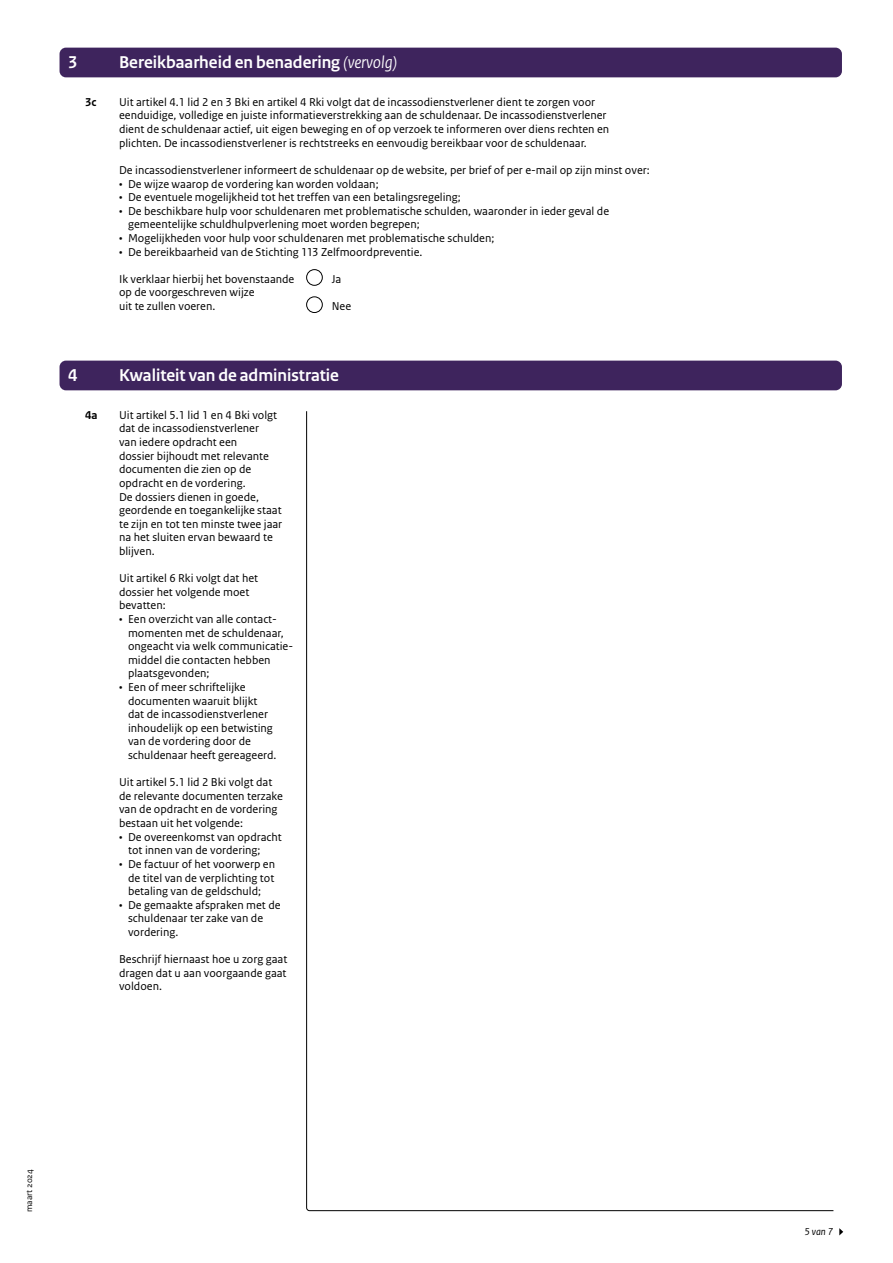
<style>
.page{position:relative;width:893px;height:1263px;background:#fff}
.page>*{position:absolute;margin:0;border:0;box-sizing:border-box;transform-origin:0 0}
.Kop_wit{font:700 18px "Rijksoverheid Sans Heading";color:#fff}
.Tekst_invulkaders_vragen_met_cijfer_of_l{font:12px/13.6px "Rijksoverheid Sans Text";color:#000}
.Tekst_invulkaders_witregel{font:12px/13.6px "Rijksoverheid Sans Text";color:#000}
.Tekst_invulkaders{font:12px "Rijksoverheid Sans Text";color:#000}
.Tekst_invulkaders_vragen_met_cijfer_of_l-2{font:700 12px "Rijksoverheid Sans Text";color:#000}
.t1{font:italic 10.5px "Rijksoverheid Sans Text";color:#000}
.t2{font:9px "Rijksoverheid Sans Text";color:#000}
.s1{font-weight:400;font-style:italic}
</style>
<div class="page">
<svg style="left:839px;top:1228px;width:4px;height:7px"></svg>
<div style="left:60px;top:48px;width:782px;height:29px;background:#3e245d;border-radius:6px"></div>
<div style="left:306px;top:296px;width:17px;height:17px;border:1px solid #000;border-radius:50%"></div>
<div style="left:306px;top:269px;width:17px;height:17px;border:1px solid #000;border-radius:50%"></div>
<svg style="left:306px;top:411px;width:528px;height:800px"></svg>
<div style="left:60px;top:361px;width:782px;height:29px;background:#3e245d;border-radius:6px"></div>
<h1 class="Kop_wit" style="left:68px;top:52px;width:11px">3</h1>
<h1 class="Kop_wit" style="left:119px;top:52px;width:280px">Bereikbaarheid en benadering <span class="s1">(vervolg)</span></h1>
<p class="Tekst_invulkaders_vragen_met_cijfer_of_l-2" style="left:85px;top:95px;width:13px">3c</p>
<p class="Tekst_invulkaders_vragen_met_cijfer_of_l" style="left:119px;top:95px;width:492px">Uit artikel 4.1 lid 2 en 3 Bki en artikel 4 Rki volgt dat de incassodienstverlener dient te zorgen voor eenduidige, volledige en juiste informatieverstrekking aan de schuldenaar. De incassodienstverlener dient de schuldenaar actief, uit eigen beweging en of op verzoek te informeren over diens rechten en plichten. De incassodienstverlener is rechtstreeks en eenvoudig bereikbaar voor de schuldenaar.</p>
<p class="Tekst_invulkaders_witregel" style="left:119px;top:163px;width:532px">De incassodienstverlener informeert de schuldenaar op de website, per brief of per e-mail op zijn minst over:</p>
<p class="Tekst_invulkaders_vragen_met_cijfer_of_l" style="left:119px;top:177px;width:261px">• De wijze waarop de vordering kan worden voldaan;</p>
<p class="Tekst_invulkaders_vragen_met_cijfer_of_l" style="left:119px;top:191px;width:343px">• De eventuele mogelijkheid tot het treffen van een betalingsregeling;</p>
<p class="Tekst_invulkaders_vragen_met_cijfer_of_l" style="left:128px;top:204px;width:483px;text-indent:-9px">• De beschikbare hulp voor schuldenaren met problematische schulden, waaronder in ieder geval de gemeentelijke schuldhulpverlening moet worden begrepen;</p>
<p class="Tekst_invulkaders_vragen_met_cijfer_of_l" style="left:119px;top:231px;width:377px">• Mogelijkheden voor hulp voor schuldenaren met problematische schulden;</p>
<p class="Tekst_invulkaders_vragen_met_cijfer_of_l" style="left:119px;top:245px;width:305px">• De bereikbaarheid van de Stichting 113 Zelfmoordpreventie.</p>
<p class="Tekst_invulkaders_witregel" style="left:119px;top:272px;width:177px">Ik verklaar hierbij het bovenstaande op de voorgeschreven wijze<br>uit te zullen voeren.</p>
<p class="Tekst_invulkaders" style="left:332px;top:272px;width:11px">Ja</p>
<p class="Tekst_invulkaders" style="left:332px;top:299px;width:21px">Nee</p>
<h2 class="Kop_wit" style="left:68px;top:365px;width:11px">4</h2>
<h2 class="Kop_wit" style="left:119px;top:365px;width:221px">Kwaliteit van de administratie</h2>
<p class="Tekst_invulkaders_vragen_met_cijfer_of_l-2" style="left:85px;top:408px;width:14px">4a</p>
<p class="Tekst_invulkaders_vragen_met_cijfer_of_l" style="left:119px;top:408px;width:165px">Uit artikel 5.1 lid 1 en 4 Bki volgt dat de incassodienstverlener<br>van iedere opdracht een<br>dossier bijhoudt met relevante documenten die zien op de opdracht en de vordering.<br>De dossiers dienen in goede, geordende en toegankelijke staat te zijn en tot ten minste twee jaar na het sluiten ervan bewaard te blijven.</p>
<p class="Tekst_invulkaders_witregel" style="left:119px;top:572px;width:141px">Uit artikel 6 Rki volgt dat het dossier het volgende moet bevatten:</p>
<p class="Tekst_invulkaders_vragen_met_cijfer_of_l" style="left:128px;top:612px;width:167px;text-indent:-9px">• Een overzicht van alle contact&shy;momenten met de schuldenaar, ongeacht via welk communicatie&shy;middel die contacten hebben plaatsgevonden;</p>
<p class="Tekst_invulkaders_vragen_met_cijfer_of_l" style="left:128px;top:680px;width:150px;text-indent:-9px">• Een of meer schriftelijke documenten waaruit blijkt dat de incassodienstverlener inhoudelijk op een betwisting van de vordering door de schuldenaar heeft gereageerd.</p>
<p class="Tekst_invulkaders_witregel" style="left:119px;top:776px;width:165px">Uit artikel 5.1 lid 2 Bki volgt dat de relevante documenten terzake van de opdracht en de vordering bestaan uit het volgende:</p>
<p class="Tekst_invulkaders_vragen_met_cijfer_of_l" style="left:128px;top:830px;width:155px;text-indent:-9px">• De overeenkomst van opdracht tot innen van de vordering;</p>
<p class="Tekst_invulkaders_vragen_met_cijfer_of_l" style="left:128px;top:857px;width:149px;text-align:justify;text-indent:-9px">• De factuur of het voorwerp en de titel van de verplichting tot betaling van de geldschuld;</p>
<p class="Tekst_invulkaders_vragen_met_cijfer_of_l" style="left:128px;top:898px;width:154px;text-indent:-9px">• De gemaakte afspraken met de schuldenaar ter zake van de vordering.</p>
<p class="Tekst_invulkaders_witregel" style="left:119px;top:952px;width:170px;text-align:justify">Beschrijf hiernaast hoe u zorg gaat dragen dat u aan voorgaande gaat voldoen.</p>
<p class="t2" style="left:24px;top:1212px;width:45px;rotate:-90deg">maart 2024</p>
<p class="t1" style="left:804px;top:1226px;width:30px">5 van 7</p>
</div>
